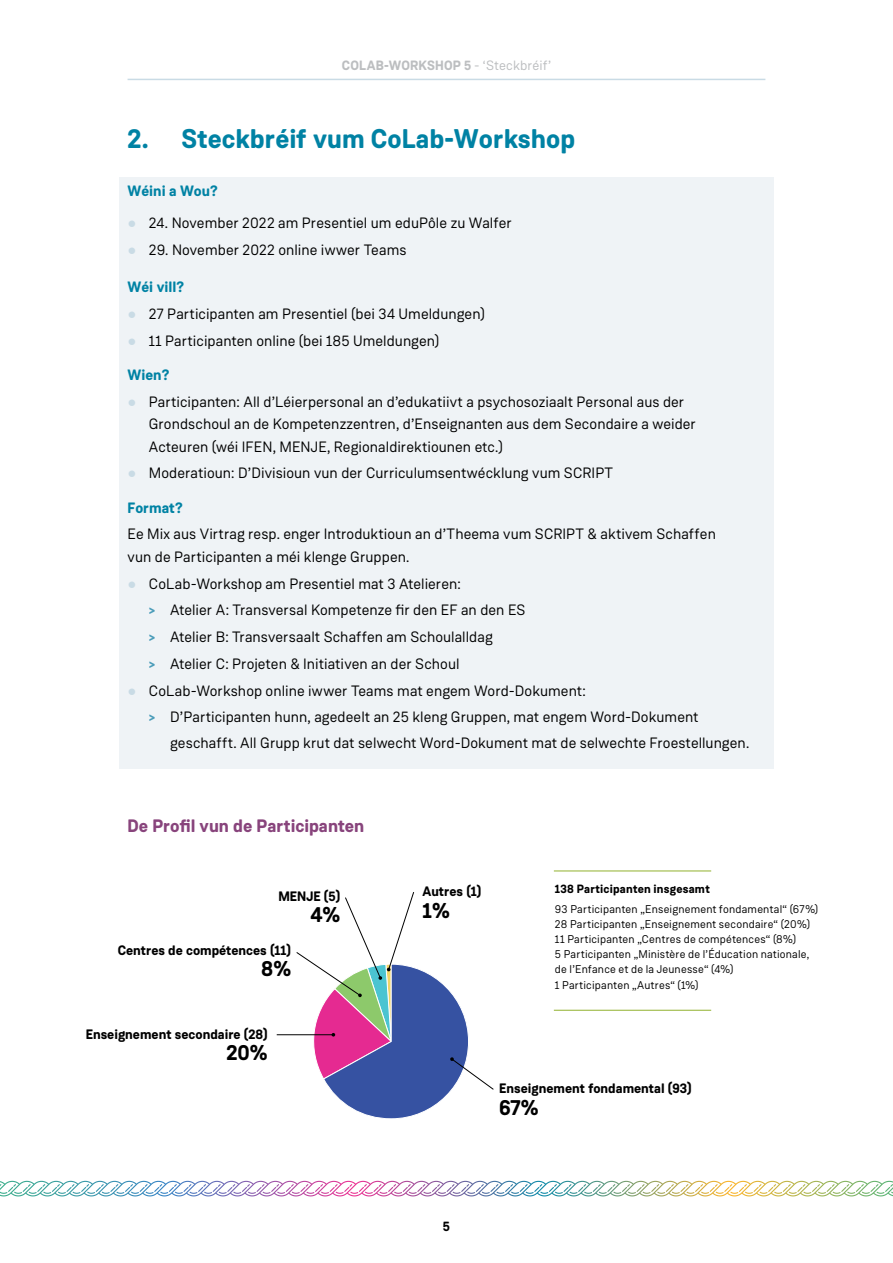
<style>
.page{position:relative;width:893px;height:1263px;background:#fff}
.page>*{position:absolute;margin:0;border:0;box-sizing:border-box;transform-origin:0 0}
.t1{font:700 27px "Weissenhof Grotesk";color:#0082a4}
.t2{font:700 21.45px "Weissenhof Grotesk";color:#000}
.t3{font:700 18px "Weissenhof Grotesk";color:#88447c}
.t4{font:15px/22.5px "Weissenhof Grotesk";letter-spacing:.005em;color:#000}
.t5{font:700 15px "Weissenhof Grotesk";color:#0082a4}
.t6{font:700 13.65px "Weissenhof Grotesk";color:#000}
.t7{font:700 13.5px "Weissenhof Grotesk";letter-spacing:.015em;color:#bcbec0}
.t8{font:700 13.5px "Weissenhof Grotesk";color:#000}
.t9{font:700 12px "Weissenhof Grotesk";letter-spacing:.015em;color:#000}
.t10{font:11.25px/15px "Weissenhof Grotesk";letter-spacing:.015em;color:#000}
.s1{font-weight:400}
.s2{font-family:"Arial";font-weight:900;color:#c9dbe5}
.s3{font-weight:700;font-size:12px;color:#4a9cb9}
</style>
<div class="page">
<img style="left:0;top:1181px;width:893px;height:15px">
<hr style="left:128px;top:79px;width:637px;height:1px;background:#c9dbe5">
<div style="left:119px;top:177px;width:655px;height:592px;background:#eff3f6"></div>
<svg style="left:295px;top:892px;width:199px;height:227px"></svg>
<hr style="left:277px;top:1034px;width:56px;height:1px;background:#000">
<hr style="left:554px;top:870px;width:157px;height:1px;background:#91b22e">
<hr style="left:554px;top:1010px;width:157px;height:1px;background:#91b22e">
<p class="t7" style="left:342px;top:56px;width:211px">COLAB-WORKSHOP 5 <span class="s1">- ‘Steckbréif’</span></p>
<h1 class="t1" style="left:128px;top:121px;width:449px">2. Steckbréif vum CoLab-Workshop</h1>
<p class="t5" style="left:128px;top:181px;width:92px">Wéini a Wou?</p>
<p class="t4" style="left:128px;top:212px;width:386px"><span class="s2">●</span> 24. November 2022 am Presentiel um eduPôle zu Walfer</p>
<p class="t4" style="left:128px;top:238px;width:280px"><span class="s2">●</span> 29. November 2022 online iwwer Teams</p>
<p class="t5" style="left:128px;top:277px;width:58px">Wéi vill?</p>
<p class="t4" style="left:128px;top:302px;width:359px"><span class="s2">●</span> 27 Participanten am Presentiel (bei 34 Umeldungen)</p>
<p class="t4" style="left:128px;top:329px;width:313px"><span class="s2">●</span> 11 Participanten online (bei 185 Umeldungen)</p>
<p class="t5" style="left:128px;top:365px;width:43px">Wien?</p>
<p class="t4" style="left:149px;top:390px;width:549px;text-indent:-21px"><span class="s2">●</span> Participanten: All d’Léierpersonal an d’edukatiivt a psychosoziaalt Personal aus der<br>Grondschoul an de Kompetenzzentren, d’Enseignanten aus dem Secondaire a weider<br>Acteuren (wéi IFEN, MENJE, Regionaldirektiounen etc.)</p>
<p class="t4" style="left:128px;top:462px;width:487px"><span class="s2">●</span> Moderatioun: D’Divisioun vun der Curriculumsentwécklung vum SCRIPT</p>
<p class="t5" style="left:128px;top:498px;width:57px">Format?</p>
<p class="t4" style="left:128px;top:523px;width:590px">Ee Mix aus Virtrag resp. enger Introduktioun an d’Theema vum SCRIPT &amp; aktivem Schaffen vun de Participanten a méi klenge Gruppen.</p>
<p class="t4" style="left:149px;top:570px;width:378px;line-height:26.8px;text-indent:-21px"><span class="s2">●</span> CoLab-Workshop am Presentiel mat 3 Atelieren:<br><span class="s3">&gt;</span> Atelier A: Transversal Kompetenze fir den EF an den ES <span class="s3">&gt;</span> Atelier B: Transversaalt Schaffen am Schoulalldag<br><span class="s3">&gt;</span> Atelier C: Projeten &amp; Initiativen an der Schoul</p>
<p class="t4" style="left:128px;top:679px;width:460px"><span class="s2">●</span> CoLab-Workshop online iwwer Teams mat engem Word-Dokument:</p>
<p class="t4" style="left:149px;top:706px;width:551px"><span class="s3">&gt;</span> D’Participanten hunn, agedeelt an 25 kleng Gruppen, mat engem Word-Dokument</p>
<p class="t4" style="left:170px;top:731px;width:581px">geschafft. All Grupp krut dat selwecht Word-Dokument mat de selwechte Froestellungen.</p>
<p class="t3" style="left:128px;top:814px;width:238px">De Profil vun de Participanten</p>
<p class="t6" style="left:278px;top:887px;width:63px">MENJE (5)</p>
<h2 class="t2" style="left:310px;top:901px;width:31px">4%</h2>
<p class="t6" style="left:118px;top:941px;width:175px">Centres de compétences (11)</p>
<h2 class="t2" style="left:261px;top:955px;width:31px">8%</h2>
<p class="t6" style="left:86px;top:1025px;width:184px">Enseignement secondaire (28)</p>
<h2 class="t2" style="left:227px;top:1039px;width:43px">20%</h2>
<p class="t6" style="left:423px;top:883px;width:60px">Autres (1)</p>
<h2 class="t2" style="left:423px;top:896px;width:29px">1%</h2>
<p class="t9" style="left:555px;top:882px;width:157px">138 Participanten insgesamt</p>
<p class="t10" style="left:555px;top:901px;width:265px">93 Participanten „Enseignement fondamental“ (67%)<br>28 Participanten „Enseignement secondaire“ (20%)<br>11 Participanten „Centres de compétences“ (8%)<br>5 Participanten „Ministère de l’Éducation nationale, de l’Enfance et de la Jeunesse“ (4%)</p>
<p class="t10" style="left:555px;top:978px;width:145px">1 Participanten „Autres“ (1%)</p>
<p class="t6" style="left:499px;top:1080px;width:194px">Enseignement fondamental (93)</p>
<h2 class="t2" style="left:499px;top:1094px;width:41px">67%</h2>
<p class="t8" style="left:443px;top:1217px;width:9px">5</p>
</div>
